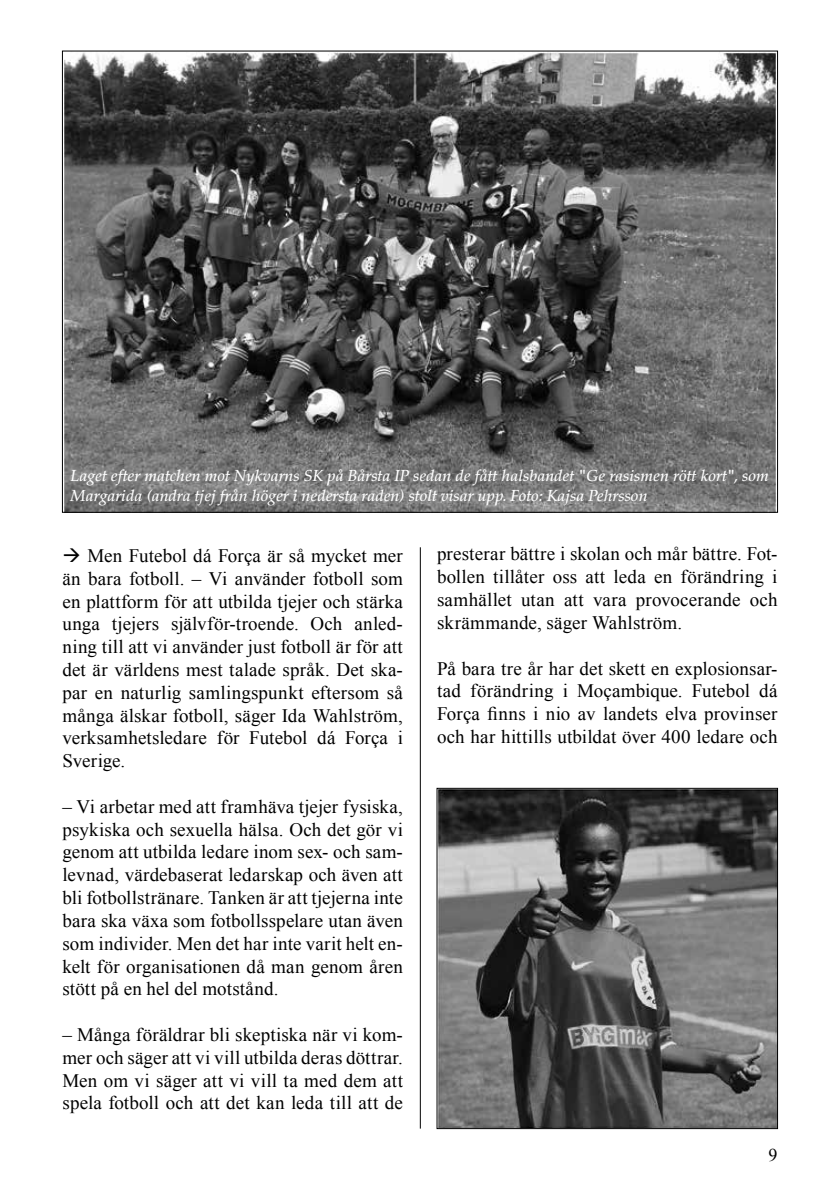
<style>
.page{position:relative;width:840px;height:1191px;background:#fff}
.page>*{position:absolute;margin:0;border:0;box-sizing:border-box;transform-origin:0 0}
.t1{font:19px/22.8px "Times New Roman";letter-spacing:.01em;color:#000;text-align:justify}
.t2{font:18px "Times New Roman";color:#000}
.t3{font:italic 500 16px/19.2px "Palatino LT Std";color:#fff}
</style>
<div class="page">
<img style="left:64px;top:53px;width:711px;height:458px">
<img style="left:438px;top:790px;width:337px;height:337px">
<div style="left:436px;top:788px;width:341px;height:341px;border:1px solid #000"></div>
<hr style="left:419px;top:547px;width:1px;height:581px;background:#000">
<p class="t3" style="left:71px;top:466px;width:699px">Laget efter matchen mot Nykvarns SK på Bårsta IP sedan de fått halsbandet "Ge rasismen rött kort", som<br>Margarida (andra tjej från höger i nedersta raden) stolt visar upp. Foto: Kajsa Pehrsson</p>
<p class="t1" style="left:62px;top:544px;width:342px">→ Men Futebol dá Força är så mycket mer än bara fotboll. – Vi använder fotboll som en plattform för att utbilda tjejer och stärka unga tjejers självför-troende. Och anled&shy;ning till att vi använder just fotboll är för att det är världens mest talade språk. Det ska&shy;par en naturlig samlingspunkt eftersom så många älskar fotboll, säger Ida Wahlström, verksamhetsledare för Futebol dá Força i Sverige.</p>
<p class="t1" style="left:62px;top:794px;width:342px">– Vi arbetar med att framhäva tjejer fysiska, psykiska och sexuella hälsa. Och det gör vi genom att utbilda ledare inom sex- och sam&shy;levnad, värdebaserat ledarskap och även att bli fotbollstränare. Tanken är att tjejerna inte bara ska växa som fotbollsspelare utan även som individer. Men det har inte varit helt en&shy;kelt för organisationen då man genom åren stött på en hel del motstånd.</p>
<p class="t1" style="left:62px;top:1022px;width:342px">– Många föräldrar bli skeptiska när vi kom&shy;mer och säger att vi vill utbilda deras döttrar.<br>Men om vi säger att vi vill ta med dem att spela fotboll och att det kan leda till att de</p>
<p class="t1" style="left:437px;top:542px;width:342px">presterar bättre i skolan och mår bättre. Fot&shy;bollen tillåter oss att leda en förändring i samhället utan att vara provocerande och skrämmande, säger Wahlström.</p>
<p class="t1" style="left:437px;top:656px;width:342px">På bara tre år har det skett en explosionsar&shy;tad förändring i Moçambique. Futebol dá Força finns i nio av landets elva provinser och har hittills utbildat över 400 ledare och</p>
<p class="t2" style="left:768px;top:1142px;width:10px">9</p>
</div>
